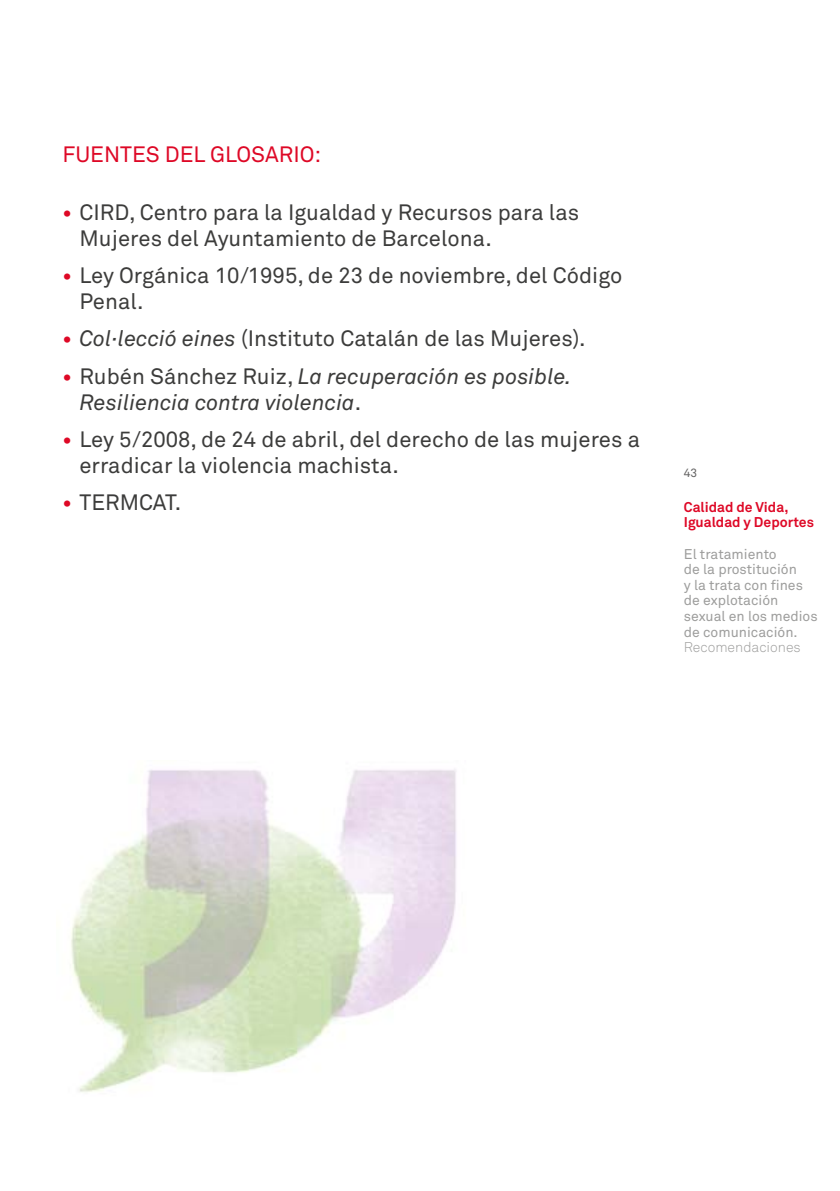
<style>
.page{position:relative;width:840px;height:1191px;background:#fff}
.page>*{position:absolute;margin:0;border:0;box-sizing:border-box;transform-origin:0 0}
.t1{font:22px/26px "Akkurat Pro";color:#3c3c3b}
.t2{font:italic 22px/26px "Akkurat Pro";color:#3c3c3b}
.t3{font:22px "Akkurat Pro";color:#de0826}
.t4{font:14px/15.6px "Akkurat Pro";color:#9d9d9c}
.t5{font:700 14px/15.6px "Akkurat Pro";color:#de0826}
.t6{font:14px "Akkurat Light Pro";color:#9d9d9c}
.t7{font:12px "Akkurat Pro";color:#646363}
.s1{font-weight:700;color:#de0826}
.s2{font-style:italic}
.s3{font-weight:700;font-style:normal;color:#de0826}
.s4{font-style:normal}
</style>
<div class="page">
<img style="left:71px;top:769px;width:386px;height:323px">
<h2 class="t3" style="left:62px;top:141px;width:260px">FUENTES DEL GLOSARIO:</h2>
<p class="t1" style="left:79px;top:199px;width:501px;text-indent:-17px"><span class="s1">•</span> CIRD, Centro para la Igualdad y Recursos para las<br>Mujeres del Ayuntamiento de Barcelona.</p>
<p class="t1" style="left:79px;top:263px;width:544px;text-indent:-17px"><span class="s1">•</span> Ley Orgánica 10/1995, de 23 de noviembre, del Código<br>Penal.</p>
<p class="t1" style="left:62px;top:326px;width:524px"><span class="s1">•</span> <span class="s2">Col·lecció eines</span> (Instituto Catalán de las Mujeres).</p>
<p class="t2" style="left:79px;top:363px;width:493px;text-indent:-17px"><span class="s3">•</span> <span class="s4">Rubén Sánchez Ruiz,</span> La recuperación es posible.<br>Resiliencia contra violencia<span class="s4">.</span></p>
<p class="t1" style="left:79px;top:427px;width:562px;text-indent:-17px"><span class="s1">•</span> Ley 5/2008, de 24 de abril, del derecho de las mujeres a erradicar la violencia machista.</p>
<p class="t1" style="left:62px;top:490px;width:120px"><span class="s1">•</span> TERMCAT.</p>
<p class="t7" style="left:683px;top:466px;width:15px">43</p>
<p class="t5" style="left:683px;top:499px;width:131px">Calidad de Vida,<br>Igualdad y Deportes</p>
<p class="t4" style="left:683px;top:546px;width:135px">El tratamiento<br>de la prostitución<br>y la trata con fines de explotación sexual en los medios de comunicación.</p>
<p class="t6" style="left:683px;top:639px;width:118px">Recomendaciones</p>
</div>
